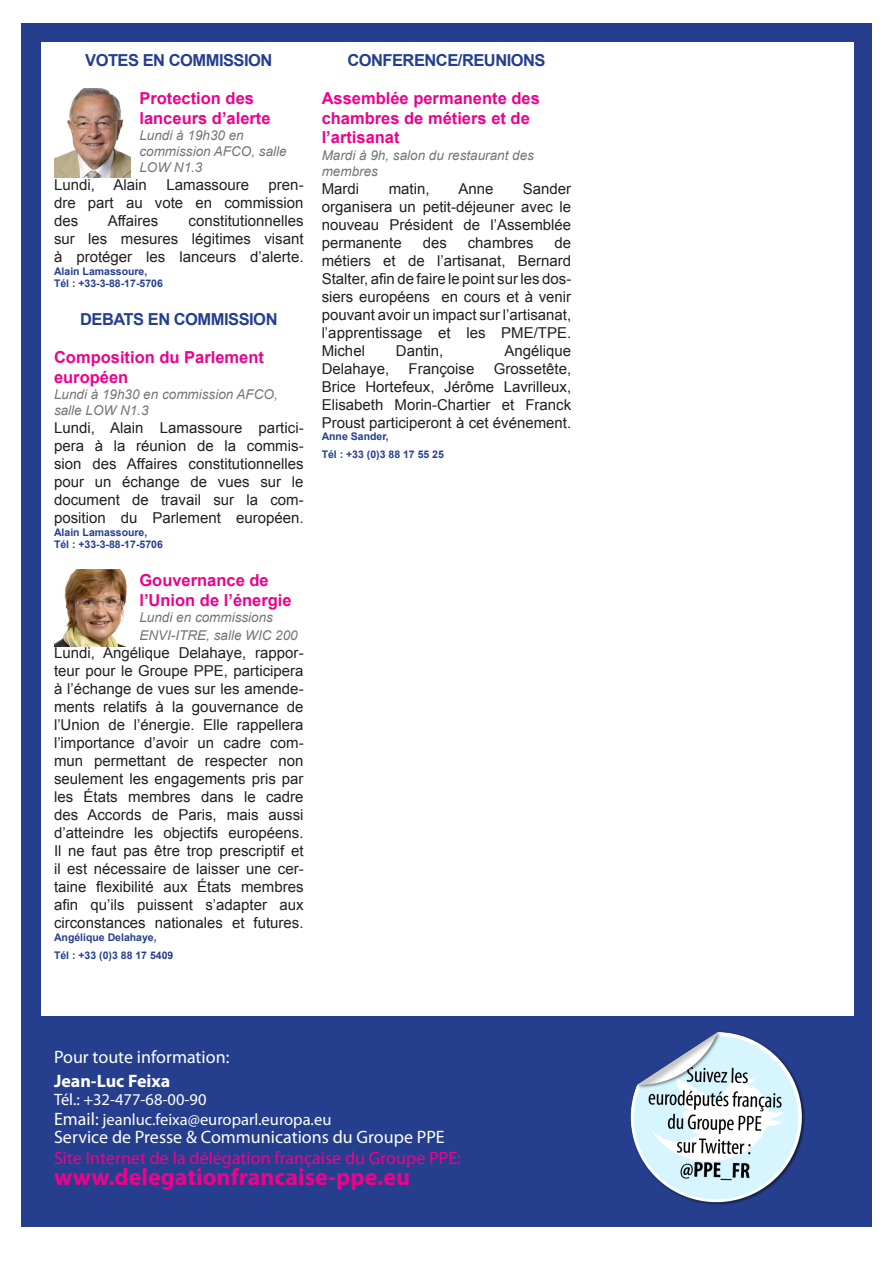
<style>
.page{position:relative;width:893px;height:1263px;background:#fff}
.page>*{position:absolute;margin:0;border:0;box-sizing:border-box;transform-origin:0 0}
.t1{font:700 24px "Myriad Pro";color:#ed028c}
.t2{font:18px "Myriad Pro";color:#fff}
.t3{font:18px "Myriad Pro";color:#ed028c}
.t4{font:700 18px "Myriad Pro";color:#fff}
.t5{font:700 16.5px/19.8px "Arial";color:#ed028c}
.t6{font:16.5px/19.8px "Myriad Pro";color:#fff}
.t7{font:700 16.5px "Arial";letter-spacing:-.03em;color:#253f8e}
.t8{font:15px/18px "Arial";color:#231f20;text-align:justify}
.t9{font:italic 13.5px/16.2px "Arial";color:#757575}
.t10{font:700 10.5px "Arial";color:#253f8e}
.s1{font-size:18px}
</style>
<div class="page">
<div style="left:21px;top:24px;width:851px;height:1203px;background:#253f8e"></div>
<div style="left:41px;top:43px;width:812px;height:973px;background:#fff"></div>
<img style="left:630px;top:1031px;width:175px;height:174px">
<img style="left:54px;top:570px;width:73px;height:76px">
<img style="left:54px;top:88px;width:77px;height:90px">
<p class="t7" style="left:85px;top:49px;width:189px">VOTES EN COMMISSION</p>
<p class="t5" style="left:139px;top:89px;width:116px">Protection des</p>
<p class="t5" style="left:139px;top:108px;width:133px">lanceurs d’alerte</p>
<p class="t9" style="left:139px;top:127px;width:106px">Lundi à 19h30 en</p>
<p class="t9" style="left:139px;top:143px;width:149px">commission AFCO, salle<br>LOW N1.3</p>
<p class="t8" style="left:54px;top:176px;width:94px">Lundi, Alain</p>
<p class="t8" style="left:167px;top:176px;width:84px">Lamassoure</p>
<p class="t8" style="left:54px;top:176px;width:251px;text-indent:215px">pren&shy;dre part au vote en commission des</p>
<p class="t8" style="left:108px;top:212px;width:52px">Affaires</p>
<p class="t8" style="left:54px;top:212px;width:251px;text-indent:135px">constitutionnelles sur les mesures légitimes visant à protéger les lanceurs d’alerte.</p>
<p class="t10" style="left:54px;top:264px;width:95px">Alain Lamassoure,</p>
<p class="t10" style="left:54px;top:277px;width:110px">Tél : +33-3-88-17-5706</p>
<p class="t7" style="left:80px;top:308px;width:199px">DEBATS EN COMMISSION</p>
<p class="t5" style="left:54px;top:348px;width:211px">Composition du Parlement européen</p>
<p class="t9" style="left:54px;top:386px;width:225px">Lundi à 19h30 en commission AFCO, salle LOW N1.3</p>
<p class="t8" style="left:54px;top:419px;width:251px">Lundi, Alain Lamassoure partici&shy;pera à la réunion de la commis&shy;sion des Affaires constitutionnelles pour un échange de vues sur le document de travail sur la com&shy;position du Parlement européen.</p>
<p class="t10" style="left:54px;top:525px;width:95px">Alain Lamassoure,</p>
<p class="t10" style="left:54px;top:538px;width:110px">Tél : +33-3-88-17-5706</p>
<p class="t5" style="left:139px;top:571px;width:154px">Gouvernance de l’Union de l’énergie</p>
<p class="t9" style="left:139px;top:609px;width:160px;line-height:18px">Lundi en commissions<br>ENVI-ITRE, salle WIC 200</p>
<p class="t8" style="left:54px;top:644px;width:251px">Lundi, Angélique Delahaye, rappor&shy;teur pour le Groupe PPE, participera à l’échange de vues sur les amende&shy;ments relatifs à la gouvernance de l’Union de l’énergie. Elle rappellera l’importance d’avoir un cadre com&shy;mun permettant de respecter non seulement les engagements pris par les États membres dans le cadre des Accords de Paris, mais aussi d’atteindre les objectifs européens.<br>Il ne faut pas être trop prescriptif et il est nécessaire de laisser une cer&shy;taine flexibilité aux États membres afin qu’ils puissent s’adapter aux circonstances nationales et futures.</p>
<p class="t10" style="left:54px;top:930px;width:104px">Angélique Delahaye,</p>
<p class="t10" style="left:54px;top:948px;width:121px">Tél : +33 (0)3 88 17 5409</p>
<p class="t7" style="left:347px;top:49px;width:200px">CONFERENCE/REUNIONS</p>
<p class="t5" style="left:322px;top:89px;width:220px">Assemblée permanente des chambres de métiers et de l’artisanat</p>
<p class="t9" style="left:322px;top:147px;width:214px">Mardi à 9h, salon du restaurant des membres</p>
<p class="t8" style="left:322px;top:180px;width:39px">Mardi</p>
<p class="t8" style="left:389px;top:180px;width:42px">matin,</p>
<p class="t8" style="left:458px;top:180px;width:37px">Anne</p>
<p class="t8" style="left:523px;top:180px;width:50px">Sander</p>
<p class="t8" style="left:322px;top:198px;width:251px">organisera un petit-déjeuner avec le nouveau Président de l’Assemblée permanente</p>
<p class="t8" style="left:423px;top:234px;width:26px">des</p>
<p class="t8" style="left:468px;top:234px;width:67px">chambres</p>
<p class="t8" style="left:555px;top:234px;width:18px">de</p>
<p class="t8" style="left:322px;top:252px;width:251px">métiers et de l’artisanat, Bernard</p>
<p class="t8" style="left:322px;top:270px;width:251px">Stalter, afin de faire le point sur les dos&shy;siers européens en cours et à venir pouvant avoir un impact sur l’artisanat, l’apprentissage et les PME/TPE.</p>
<p class="t8" style="left:322px;top:342px;width:45px">Michel</p>
<p class="t8" style="left:396px;top:342px;width:49px">Dantin,</p>
<p class="t8" style="left:505px;top:342px;width:68px">Angélique</p>
<p class="t8" style="left:322px;top:360px;width:69px">Delahaye,</p>
<p class="t8" style="left:409px;top:360px;width:67px">Françoise</p>
<p class="t8" style="left:494px;top:360px;width:79px">Grossetête,</p>
<p class="t8" style="left:322px;top:378px;width:251px">Brice Hortefeux, Jérôme Lavrilleux, Elisabeth Morin-Chartier et Franck Proust participeront à cet événement.</p>
<p class="t10" style="left:322px;top:430px;width:69px">Anne Sander,</p>
<p class="t10" style="left:322px;top:448px;width:124px">Tél : +33 (0)3 88 17 55 25</p>
<p class="t2" style="left:54px;top:1046px;width:177px">Pour toute information:</p>
<p class="t4" style="left:54px;top:1069px;width:118px">Jean-Luc Feixa</p>
<p class="t6" style="left:54px;top:1089px;width:279px">Tél.: +32-477-68-00-90<br><span class="s1">Email:</span> jeanluc.feixa@europarl.europa.eu</p>
<p class="t2" style="left:54px;top:1126px;width:392px">Service de Presse &amp; Communications du Groupe PPE</p>
<p class="t3" style="left:54px;top:1147px;width:408px">Site Internet de la délégation française du Groupe PPE:</p>
<h1 class="t1" style="left:54px;top:1161px;width:358px">www.delegationfrancaise-ppe.eu</h1>
</div>
